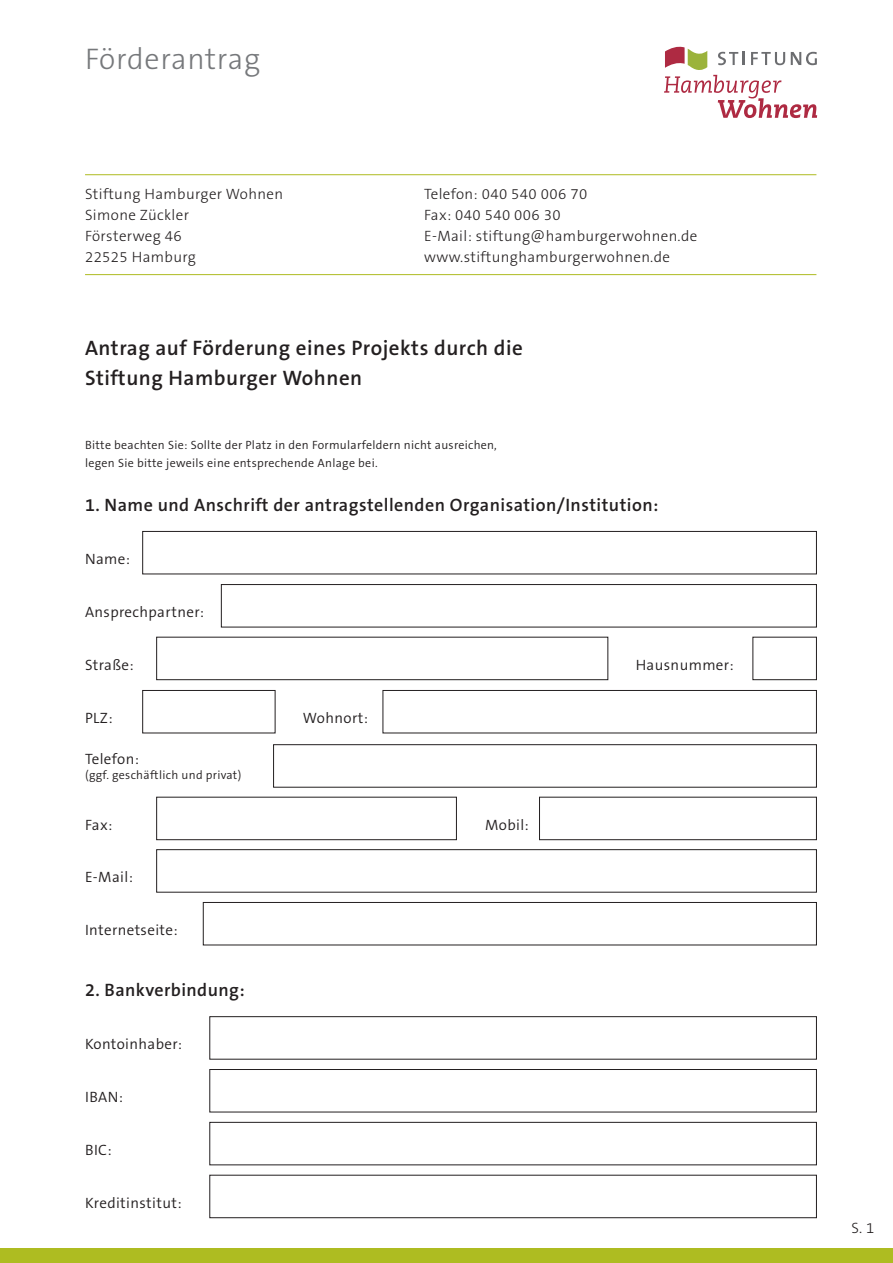
<style>
.page{position:relative;width:893px;height:1263px;background:#fff}
.page>*{position:absolute;margin:0;border:0;box-sizing:border-box;transform-origin:0 0}
.t1{font:300 30px "The Sans B W3";letter-spacing:.025em;color:#76787b}
.t2{font:600 21px/30px "The Sans B W6";letter-spacing:.025em;color:#231f20}
.t3{font:600 18px "The Sans B W6";letter-spacing:.025em;color:#231f20}
.t4{font:300 15px "The Sans B W3";letter-spacing:.025em;color:#231f20}
.t5{font:300 15px "The Sans B W4";letter-spacing:.025em;color:#231f20}
.t6{font:300 12px/18px "The Sans B W4";letter-spacing:.025em;color:#231f20}
</style>
<div class="page">
<div style="left:0;top:1248px;width:893px;height:15px;background:#aebc21"></div>
<hr style="left:85px;top:174px;width:731px;height:1px;background:#aebc21">
<hr style="left:85px;top:274px;width:731px;height:1px;background:#aebc21">
<svg style="left:664px;top:47px;width:153px;height:71px"></svg>
<div style="left:210px;top:1016px;width:607px;height:43px;border:1px solid #231f20"></div>
<div style="left:210px;top:1069px;width:607px;height:43px;border:1px solid #231f20"></div>
<div style="left:210px;top:1122px;width:607px;height:43px;border:1px solid #231f20"></div>
<div style="left:210px;top:1175px;width:607px;height:43px;border:1px solid #231f20"></div>
<div style="left:753px;top:637px;width:64px;height:43px;border:1px solid #231f20"></div>
<div style="left:539px;top:797px;width:278px;height:43px;border:1px solid #231f20"></div>
<div style="left:142px;top:531px;width:675px;height:43px;border:1px solid #231f20"></div>
<div style="left:221px;top:584px;width:596px;height:43px;border:1px solid #231f20"></div>
<div style="left:156px;top:637px;width:452px;height:43px;border:1px solid #231f20"></div>
<div style="left:142px;top:690px;width:133px;height:43px;border:1px solid #231f20"></div>
<div style="left:383px;top:690px;width:434px;height:43px;border:1px solid #231f20"></div>
<div style="left:273px;top:744px;width:544px;height:43px;border:1px solid #231f20"></div>
<div style="left:156px;top:797px;width:301px;height:43px;border:1px solid #231f20"></div>
<div style="left:156px;top:849px;width:661px;height:43px;border:1px solid #231f20"></div>
<div style="left:203px;top:902px;width:614px;height:43px;border:1px solid #231f20"></div>
<h1 class="t1" style="left:85px;top:40px;width:177px">Förderantrag</h1>
<p class="t4" style="left:85px;top:184px;width:200px">Stiftung Hamburger Wohnen</p>
<p class="t4" style="left:424px;top:184px;width:165px">Telefon: 040 540 006 70</p>
<p class="t4" style="left:85px;top:205px;width:105px">Simone Zückler</p>
<p class="t4" style="left:424px;top:205px;width:138px">Fax: 040 540 006 30</p>
<p class="t4" style="left:85px;top:226px;width:98px">Försterweg 46</p>
<p class="t4" style="left:424px;top:226px;width:275px">E-Mail: stiftung@hamburgerwohnen.de</p>
<p class="t4" style="left:85px;top:247px;width:112px">22525 Hamburg</p>
<p class="t4" style="left:424px;top:247px;width:247px">www.stiftunghamburgerwohnen.de</p>
<h2 class="t2" style="left:85px;top:333px;width:439px">Antrag auf Förderung eines Projekts durch die<br>Stiftung Hamburger Wohnen</h2>
<p class="t6" style="left:85px;top:436px;width:413px">Bitte beachten Sie: Sollte der Platz in den Formularfeldern nicht ausreichen, legen Sie bitte jeweils eine entsprechende Anlage bei.</p>
<p class="t3" style="left:85px;top:493px;width:575px">1. Name und Anschrift der antragstellenden Organisation/Institution:</p>
<p class="t5" style="left:85px;top:549px;width:47px">Name:</p>
<p class="t5" style="left:85px;top:602px;width:121px">Ansprechpartner:</p>
<p class="t5" style="left:85px;top:655px;width:50px">Straße:</p>
<p class="t5" style="left:85px;top:708px;width:29px">PLZ:</p>
<p class="t5" style="left:303px;top:708px;width:67px">Wohnort:</p>
<p class="t5" style="left:85px;top:749px;width:55px">Telefon:</p>
<p class="t6" style="left:85px;top:766px;width:158px">(ggf. geschäftlich und privat)</p>
<p class="t5" style="left:85px;top:815px;width:29px">Fax:</p>
<p class="t5" style="left:485px;top:815px;width:45px">Mobil:</p>
<p class="t5" style="left:85px;top:867px;width:49px">E-Mail:</p>
<p class="t5" style="left:85px;top:920px;width:94px">Internetseite:</p>
<p class="t3" style="left:85px;top:979px;width:161px">2. Bankverbindung:</p>
<p class="t5" style="left:85px;top:1035px;width:99px">Kontoinhaber:</p>
<p class="t5" style="left:85px;top:1087px;width:40px">IBAN:</p>
<p class="t5" style="left:85px;top:1140px;width:28px">BIC:</p>
<p class="t5" style="left:85px;top:1193px;width:98px">Kreditinstitut:</p>
<p class="t5" style="left:636px;top:655px;width:99px">Hausnummer:</p>
<p class="t4" style="left:851px;top:1218px;width:25px">S. 1</p>
</div>
